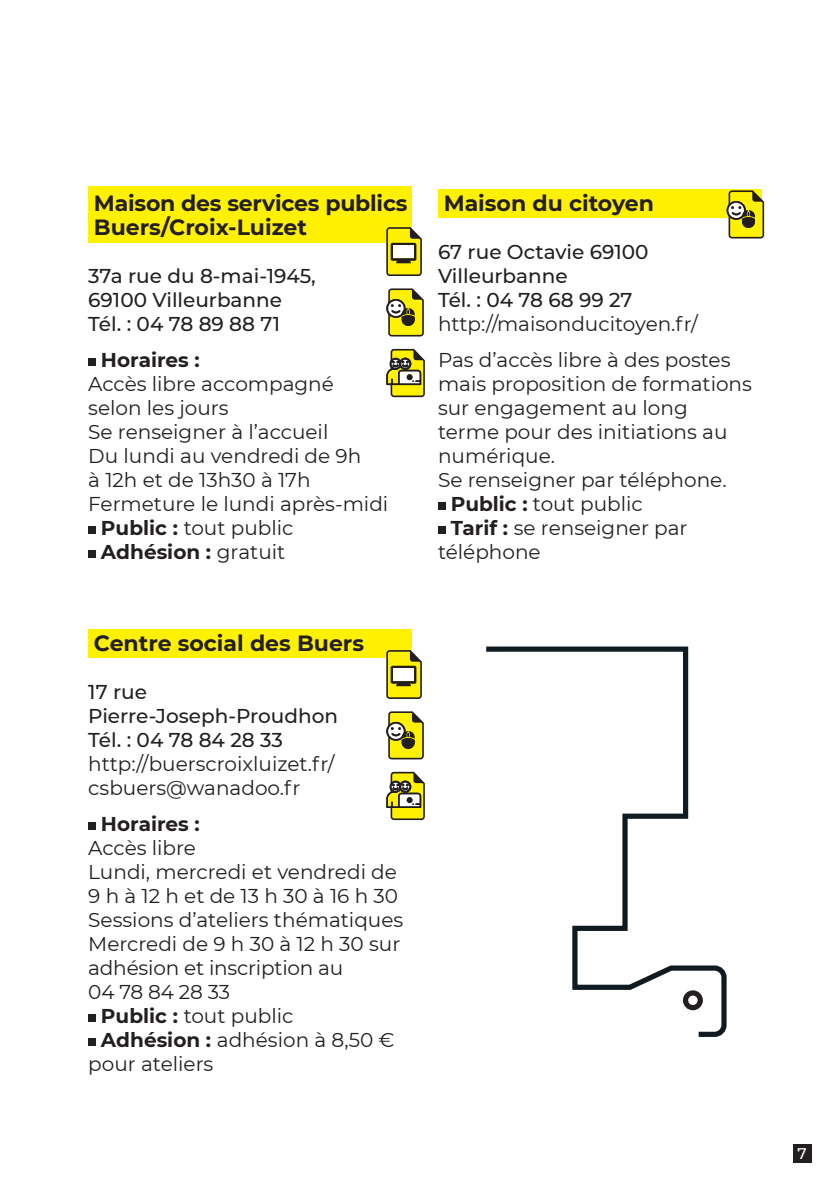
<style>
.page{position:relative;width:840px;height:1191px;background:#fff}
.page>*{position:absolute;margin:0;border:0;box-sizing:border-box;transform-origin:0 0}
.t1{font:700 22px/24px "Montserrat";color:#231f20}
.t2{font:20px/24px "Montserrat";color:#231f20}
.t3{font:500 20px/24px "Montserrat";color:#231f20}
.t4{font:700 20px "Montserrat";color:#231f20}
.t5{font:500 15.4px "Montserrat";color:#fff}
.s1{font-weight:700}
.s2{font-weight:400}
</style>
<div class="page">
<div style="left:792px;top:1143px;width:19px;height:19px;background:#231f20"></div>
<div style="left:88px;top:186px;width:323px;height:57px;background:#fff101"></div>
<div style="left:438px;top:189px;width:323px;height:28px;background:#fff101"></div>
<div style="left:88px;top:629px;width:323px;height:29px;background:#fff101"></div>
<svg style="left:726px;top:189px;width:38px;height:50px"></svg>
<div style="left:88px;top:358px;width:7px;height:7px;background:#231f20"></div>
<div style="left:88px;top:526px;width:7px;height:7px;background:#231f20"></div>
<div style="left:88px;top:550px;width:7px;height:7px;background:#231f20"></div>
<div style="left:88px;top:822px;width:7px;height:7px;background:#231f20"></div>
<div style="left:88px;top:1014px;width:7px;height:7px;background:#231f20"></div>
<div style="left:88px;top:1038px;width:7px;height:7px;background:#231f20"></div>
<div style="left:438px;top:502px;width:7px;height:7px;background:#231f20"></div>
<div style="left:438px;top:526px;width:7px;height:7px;background:#231f20"></div>
<svg style="left:386px;top:226px;width:36px;height:50px"></svg>
<div style="left:393px;top:245px;width:20px;height:13px;background:#fff"></div>
<svg style="left:386px;top:348px;width:39px;height:50px"></svg>
<svg style="left:386px;top:288px;width:38px;height:49px;background:#bab23a"></svg>
<svg style="left:386px;top:648px;width:36px;height:51px"></svg>
<div style="left:393px;top:668px;width:20px;height:13px;background:#fff"></div>
<svg style="left:386px;top:771px;width:39px;height:50px"></svg>
<svg style="left:386px;top:711px;width:38px;height:49px;background:#bab23a"></svg>
<svg style="left:486px;top:646px;width:241px;height:391px"></svg>
<div style="left:682px;top:990px;width:20px;height:20px;border:5px solid #231f20;border-radius:50%"></div>
<p class="t1" style="left:94px;top:190px;width:315px">Maison des services publics<br>Buers/Croix-Luizet</p>
<p class="t3" style="left:88px;top:263px;width:229px">37a rue du 8-mai-1945,<br>69100 Villeurbanne<br>Tél. : 04 78 89 88 71</p>
<p class="t4" style="left:101px;top:345px;width:100px">Horaires :</p>
<p class="t2" style="left:88px;top:371px;width:247px">Accès libre accompagné</p>
<p class="t2" style="left:88px;top:395px;width:142px">selon les jours</p>
<p class="t2" style="left:88px;top:419px;width:241px">Se renseigner à l’accueil</p>
<p class="t2" style="left:88px;top:443px;width:274px">Du lundi au vendredi de 9h</p>
<p class="t2" style="left:88px;top:467px;width:224px">à 12h et de 13h30 à 17h</p>
<p class="t2" style="left:88px;top:491px;width:301px">Fermeture le lundi après-midi</p>
<p class="t2" style="left:101px;top:515px;width:194px"><span class="s1">Public :</span> tout public</p>
<p class="t4" style="left:101px;top:537px;width:186px">Adhésion : <span class="s2">gratuit</span></p>
<p class="t1" style="left:94px;top:630px;width:271px">Centre social des Buers</p>
<p class="t3" style="left:88px;top:679px;width:251px">17 rue<br>Pierre-Joseph-Proudhon<br>Tél. : 04 78 84 28 33</p>
<p class="t2" style="left:88px;top:751px;width:247px">http://buerscroixluizet.fr/ csbuers@wanadoo.fr</p>
<p class="t4" style="left:101px;top:809px;width:100px">Horaires :</p>
<p class="t2" style="left:88px;top:835px;width:109px">Accès libre</p>
<p class="t2" style="left:88px;top:859px;width:310px">Lundi, mercredi et vendredi de</p>
<p class="t2" style="left:88px;top:883px;width:311px">9 h à 12 h et de 13 h 30 à 16 h 30</p>
<p class="t2" style="left:88px;top:907px;width:316px">Sessions d’ateliers thématiques</p>
<p class="t2" style="left:88px;top:931px;width:313px">Mercredi de 9 h 30 à 12 h 30 sur</p>
<p class="t2" style="left:88px;top:955px;width:256px">adhésion et inscription au</p>
<p class="t2" style="left:88px;top:979px;width:143px">04 78 84 28 33</p>
<p class="t2" style="left:101px;top:1003px;width:194px"><span class="s1">Public :</span> tout public</p>
<p class="t2" style="left:101px;top:1027px;width:295px"><span class="s1">Adhésion :</span> adhésion à 8,50 €</p>
<p class="t2" style="left:88px;top:1051px;width:126px">pour ateliers</p>
<p class="t1" style="left:443px;top:190px;width:212px">Maison du citoyen</p>
<p class="t3" style="left:438px;top:239px;width:212px">67 rue Octavie 69100<br>Villeurbanne<br>Tél. : 04 78 68 99 27</p>
<p class="t2" style="left:438px;top:305px;width:294px;line-height:36px">http://maisonducitoyen.fr/<br>Pas d’accès libre à des postes</p>
<p class="t2" style="left:438px;top:371px;width:315px">mais proposition de formations</p>
<p class="t2" style="left:438px;top:395px;width:251px">sur engagement au long</p>
<p class="t2" style="left:438px;top:419px;width:291px">terme pour des initiations au</p>
<p class="t2" style="left:438px;top:443px;width:118px">numérique.</p>
<p class="t2" style="left:438px;top:467px;width:290px">Se renseigner par téléphone.</p>
<p class="t2" style="left:450px;top:491px;width:193px"><span class="s1">Public :</span> tout public</p>
<p class="t2" style="left:450px;top:515px;width:238px"><span class="s1">Tarif :</span> se renseigner par</p>
<p class="t2" style="left:438px;top:539px;width:104px">téléphone</p>
<p class="t5" style="left:797px;top:1142px;width:11px">7</p>
</div>
